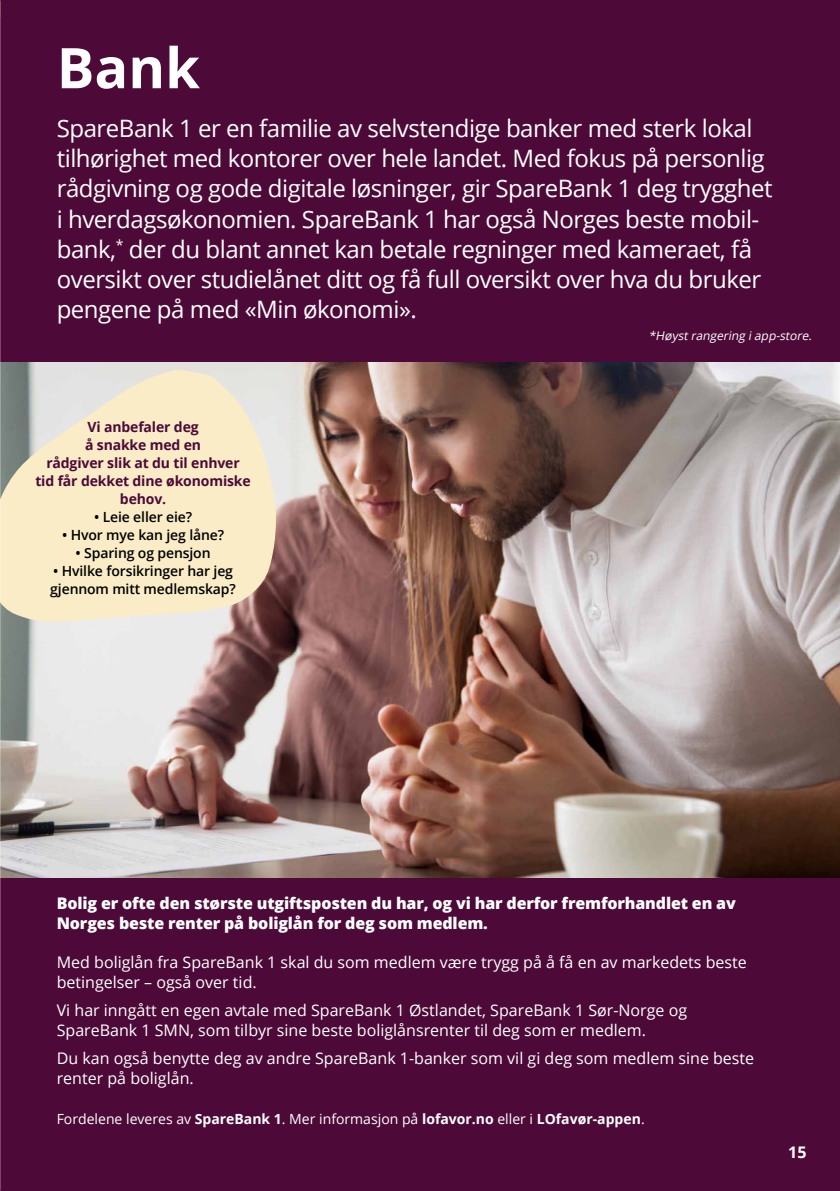
<style>
.page{position:relative;width:840px;height:1191px;background:#fff}
.page>*{position:absolute;margin:0;border:0;box-sizing:border-box;transform-origin:0 0}
.t1{font:700 56px "Open Sans";color:#fff}
.t2{font:24px/30px "Open Sans";letter-spacing:-.02em;color:#fff}
.t3{font:16px/20px "Open Sans";color:#fff}
.t4{font:800 16px/20px "Open Sans";letter-spacing:-.01em;color:#fff}
.t5{font:700 16px "Open Sans";color:#fff}
.t6{font:600 14px/18px "Open Sans";letter-spacing:-.01em;color:#000}
.t7{font:700 14px/18px "Open Sans";letter-spacing:-.01em;color:#4d0a39;text-align:center}
.t8{font:14px "Open Sans";color:#fff}
.t9{font:italic 12px "Open Sans";color:#fff}
.s1{font-weight:700}
</style>
<div class="page">
<div style="left:0;top:98px;width:839px;height:1093px;background:#4d0a39"></div>
<img style="left:0;top:363px;width:839px;height:515px">
<div style="left:0;top:0;width:839px;height:113px;background:#4d0a39"></div>
<svg style="left:264px;top:362px;width:60px;height:26px"></svg>
<svg style="left:0;top:369px;width:277px;height:253px;background:#ece1c4"></svg>
<h1 class="t1" style="left:57px;top:28px;width:144px">Bank</h1>
<p class="t2" style="left:57px;top:113px;width:717px">SpareBank 1 er en familie av selvstendige banker med sterk lokal tilhørighet med kontorer over hele landet. Med fokus på personlig rådgivning og gode digitale løsninger, gir SpareBank 1 deg trygghet i hverdagsøkonomien. SpareBank 1 har også Norges beste mobil&shy;bank,<sup>*</sup> der du blant annet kan betale regninger med kameraet, få oversikt over studielånet ditt og få full oversikt over hva du bruker pengene på med «Min økonomi».</p>
<p class="t7" style="left:35px;top:418px;width:217px">Vi anbefaler deg<br>å snakke med en<br>rådgiver slik at du til enhver tid får dekket dine økonomiske behov.</p>
<p class="t6" style="left:94px;top:508px;width:99px">• Leie eller eie?</p>
<p class="t6" style="left:62px;top:526px;width:163px">• Hvor mye kan jeg låne?</p>
<p class="t6" style="left:76px;top:544px;width:136px">• Sparing og pensjon</p>
<p class="t6" style="left:50px;top:562px;width:187px">• Hvilke forsikringer har jeg gjennom mitt medlemskap?</p>
<p class="t9" style="left:648px;top:327px;width:167px">*Høystrangering iapp-store.</p>
<p class="t4" style="left:57px;top:892px;width:680px">Bolig er ofte den største utgiftsposten du har, og vi har derfor fremforhandlet en av<br>Norges beste renter på boliglån for deg som medlem.</p>
<p class="t3" style="left:57px;top:951px;width:691px">Med boliglån fra SpareBank 1 skal du som medlem være trygg på å få en av markedets beste betingelser – også over tid.</p>
<p class="t3" style="left:57px;top:999px;width:631px">Vi har inngått en egen avtale med SpareBank 1 Østlandet, SpareBank 1 Sør-Norge og<br>SpareBank 1 SMN, som tilbyr sine beste boliglånsrenter til deg som er medlem.</p>
<p class="t3" style="left:57px;top:1047px;width:698px">Du kan også benytte deg av andre SpareBank 1-banker som vil gi deg som medlem sine beste renter på boliglån.</p>
<p class="t8" style="left:57px;top:1108px;width:589px">Fordelene leveres av <span class="s1">SpareBank 1</span>. Mer informasjon på <span class="s1">lofavor.no</span> eller i <span class="s1">LOfavør-appen</span>.</p>
<p class="t5" style="left:787px;top:1140px;width:20px">15</p>
</div>
